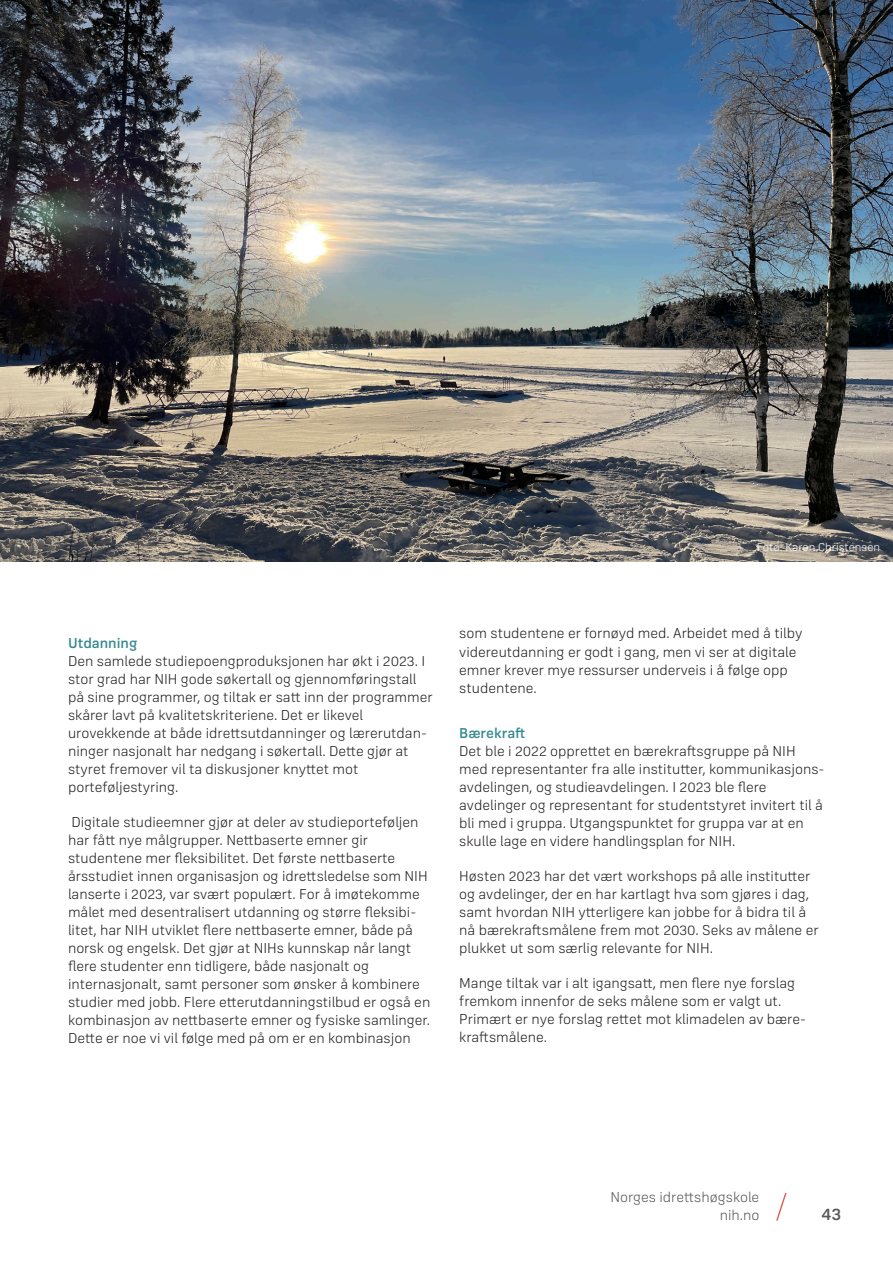
<style>
.page{position:relative;width:893px;height:1263px;background:#fff}
.page>*{position:absolute;margin:0;border:0;box-sizing:border-box;transform-origin:0 0}
.t1{font:500 18px "Frygia";color:#57585a}
.Brød__0_4_avstand_etter{font:300 15px/18px "Frygia";color:#231f20}
.t2{font:300 15px/18px "Frygia";color:#57585a;text-align:right}
.Mellomtittel__h3{font:500 15px "Frygia";color:#398a94}
.Billedtekst__topp___venstre_jus{font:300 12px "Frygia";color:#fff}
</style>
<div class="page">
<svg style="left:776px;top:1192px;width:11px;height:29px"></svg>
<img style="left:0;top:0;width:893px;height:561px">
<p class="Billedtekst__topp___venstre_jus" style="left:757px;top:539px;width:125px">Foto: Karen Christensen</p>
<h3 class="Mellomtittel__h3" style="left:68px;top:633px;width:71px">Utdanning</h3>
<p class="Brød__0_4_avstand_etter" style="left:68px;top:652px;width:366px">Den samlede studiepoengproduksjonen har økt i 2023. I stor grad har NIH gode søkertall og gjennomføringstall på sine programmer, og tiltak er satt inn der programmer skårer lavt på kvalitetskriteriene. Det er likevel urovekkende at både idrettsutdanninger og lærerutdan&shy;ninger nasjonalt har nedgang i søkertall. Dette gjør at styret fremover vil ta diskusjoner knyttet mot porteføljestyring.</p>
<p class="Brød__0_4_avstand_etter" style="left:68px;top:813px;width:364px">Digitale studieemner gjør at deler av studieporteføljen har fått nye målgrupper. Nettbaserte emner gir studentene mer fleksibilitet. Det første nettbaserte årsstudiet innen organisasjon og idrettsledelse som NIH lanserte i 2023, var svært populært. For å imøtekomme målet med desentralisert utdanning og større fleksibi&shy;litet, har NIH utviklet flere nettbaserte emner, både på norsk og engelsk. Det gjør at NIHs kunnskap når langt flere studenter enn tidligere, både nasjonalt og internasjonalt, samt personer som ønsker å kombinere studier med jobb. Flere etterutdanningstilbud er også en kombinasjon av nettbaserte emner og fysiske samlinger.<br>Dette er noe vi vil følge med på om er en kombinasjon</p>
<p class="Brød__0_4_avstand_etter" style="left:459px;top:624px;width:345px">som studentene er fornøyd med. Arbeidet med å tilby videreutdanning er godt i gang, men vi ser at digitale emner krever mye ressurser underveis i å følge opp studentene.</p>
<h3 class="Mellomtittel__h3" style="left:459px;top:723px;width:68px">Bærekraft</h3>
<p class="Brød__0_4_avstand_etter" style="left:459px;top:742px;width:367px">Det ble i 2022 opprettet en bærekraftsgruppe på NIH med representanter fra alle institutter, kommunikasjons&shy;avdelingen, og studieavdelingen. I 2023 ble flere avdelinger og representant for studentstyret invitert til å bli med i gruppa. Utgangspunktet for gruppa var at en skulle lage en videre handlingsplan for NIH.</p>
<p class="Brød__0_4_avstand_etter" style="left:459px;top:867px;width:361px">Høsten 2023 har det vært workshops på alle institutter og avdelinger, der en har kartlagt hva som gjøres i dag, samt hvordan NIH ytterligere kan jobbe for å bidra til å nå bærekraftsmålene frem mot 2030. Seks av målene er plukket ut som særlig relevante for NIH.</p>
<p class="Brød__0_4_avstand_etter" style="left:459px;top:974px;width:348px">Mange tiltak var i alt igangsatt, men flere nye forslag fremkom innenfor de seks målene som er valgt ut.<br>Primært er nye forslag rettet mot klimadelen av bære&shy;kraftsmålene.</p>
<p class="t2" style="left:610px;top:1188px;width:150px">Norges idrettshøgskole nih.no</p>
<p class="t1" style="left:822px;top:1202px;width:21px">43</p>
</div>
